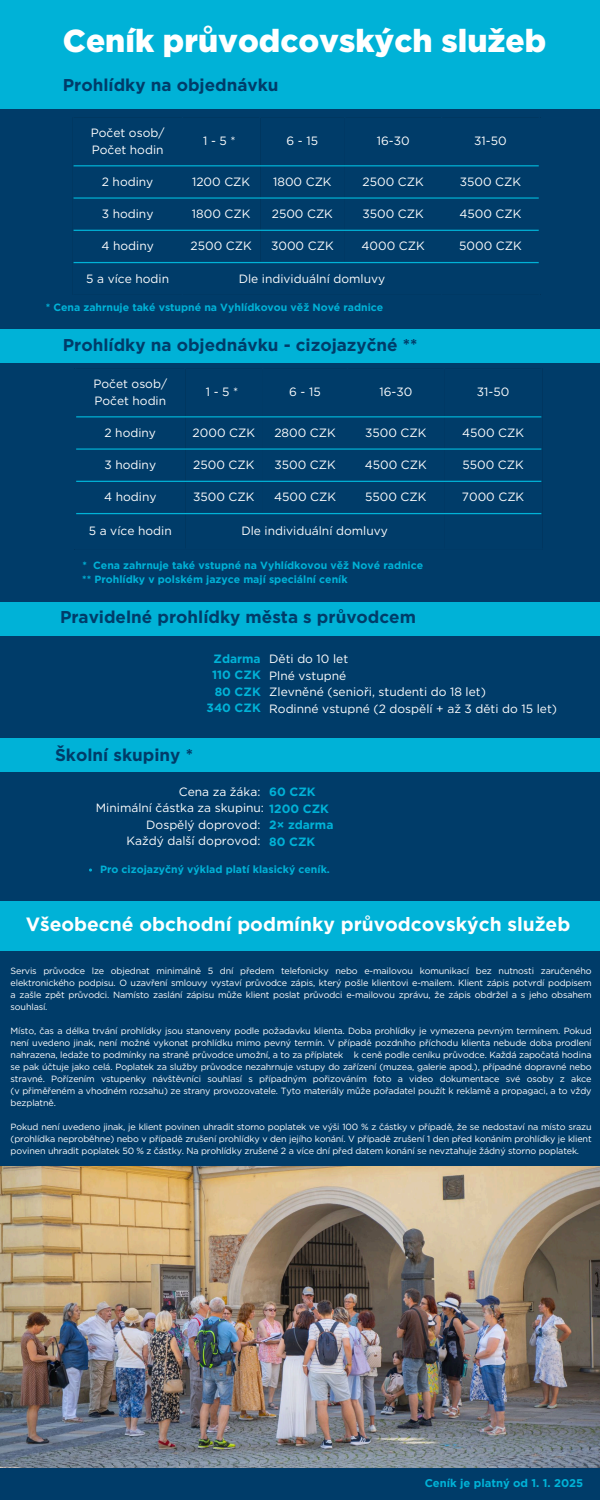
<style>
.page{position:relative;width:600px;height:1500px;background:#003c69}
.page>*{position:absolute;margin:0;border:0;box-sizing:border-box;transform-origin:0 0}
.t1{font:900 31.8px "Gotham";color:#fff}
.t2{font:700 19.2px "Gotham";color:#fff}
.t3{font:700 17.1px "Gotham";color:#003c69}
.t4{font:12px/16.5px "Gotham";color:#fff}
.t5{font:700 12px/16.5px "Gotham";color:#00b2d7;text-align:right}
.t6{font:700 11.2px "Gotham";color:#00b2d7}
.t7{font:700 10.5px "Gotham";color:#00b2d7}
.t8{font:9px/12px "Gotham";letter-spacing:-.015em;color:#fff;text-align:justify}
.s1{font-weight:700;color:#00b2d7}
</style>
<div class="page">
<hr style="left:74px;top:165px;width:465px;height:1px;background:#00b2d7">
<hr style="left:74px;top:197px;width:465px;height:2px;background:#00b2d7">
<hr style="left:74px;top:230px;width:465px;height:1px;background:#00b2d7">
<hr style="left:74px;top:262px;width:465px;height:1px;background:#00b2d7">
<div style="left:0;top:0;width:600px;height:64px;background:#00b2d7"></div>
<div style="left:0;top:901px;width:600px;height:49px;background:#00b2d7"></div>
<div style="left:0;top:62px;width:600px;height:47px;background:#00b2d7"></div>
<div style="left:0;top:329px;width:600px;height:34px;background:#00b2d7"></div>
<img style="left:0;top:1167px;width:600px;height:301px">
<div style="left:0;top:602px;width:600px;height:34px;background:#00b2d7"></div>
<div style="left:0;top:738px;width:600px;height:34px;background:#00b2d7"></div>
<hr style="left:76px;top:416px;width:465px;height:1px;background:#00b2d7">
<hr style="left:76px;top:448px;width:465px;height:2px;background:#00b2d7">
<hr style="left:76px;top:481px;width:465px;height:1px;background:#00b2d7">
<hr style="left:76px;top:513px;width:465px;height:1px;background:#00b2d7">
<p class="t1" style="left:63px;top:21px;width:485px">Ceník průvodcovských služeb</p>
<p class="t3" style="left:63px;top:75px;width:217px">Prohlídky na objednávku</p>
<h1 class="t4" style="left:91px;top:125px;width:75px">Počet osob/</h1>
<h3 class="t4" style="left:92px;top:141px;width:73px">Počet hodin</h3>
<p class="t4" style="left:203px;top:133px;width:34px">1-5*</p>
<p class="t4" style="left:287px;top:133px;width:33px">6-15</p>
<p class="t4" style="left:377px;top:133px;width:34px">16-30</p>
<p class="t4" style="left:474px;top:133px;width:34px">31-50</p>
<p class="t4" style="left:102px;top:173px;width:53px">2 hodiny</p>
<p class="t4" style="left:192px;top:173px;width:60px">1200 CZK</p>
<p class="t4" style="left:273px;top:173px;width:60px">1800 CZK</p>
<p class="t4" style="left:363px;top:173px;width:63px">2500 CZK</p>
<p class="t4" style="left:460px;top:173px;width:63px">3500 CZK</p>
<p class="t4" style="left:102px;top:206px;width:53px">3 hodiny</p>
<p class="t4" style="left:192px;top:206px;width:60px">1800 CZK</p>
<p class="t4" style="left:272px;top:206px;width:63px">2500 CZK</p>
<p class="t4" style="left:363px;top:206px;width:63px">3500 CZK</p>
<p class="t4" style="left:459px;top:206px;width:64px">4500 CZK</p>
<p class="t4" style="left:101px;top:238px;width:54px">4 hodiny</p>
<p class="t4" style="left:191px;top:238px;width:63px">2500 CZK</p>
<p class="t4" style="left:271px;top:238px;width:64px">3000 CZK</p>
<p class="t4" style="left:362px;top:238px;width:65px">4000 CZK</p>
<p class="t4" style="left:459px;top:238px;width:64px">5000 CZK</p>
<p class="t4" style="left:86px;top:270px;width:84px">5 a více hodin</p>
<p class="t4" style="left:239px;top:270px;width:148px">Dle individuální domluvy</p>
<h6 class="t7" style="left:46px;top:301px;width:339px">* Cena zahrnuje také vstupné na Vyhlídkovou věž Nové radnice</h6>
<p class="t3" style="left:63px;top:335px;width:356px">Prohlídky na objednávku - cizojazyčné **</p>
<p class="t4" style="left:93px;top:376px;width:75px">Počet osob/</p>
<p class="t4" style="left:94px;top:392px;width:73px">Počet hodin</p>
<p class="t4" style="left:206px;top:384px;width:34px">1-5*</p>
<p class="t4" style="left:289px;top:384px;width:33px">6-15</p>
<p class="t4" style="left:379px;top:384px;width:34px">16-30</p>
<p class="t4" style="left:477px;top:384px;width:34px">31-50</p>
<p class="t4" style="left:105px;top:424px;width:53px">2 hodiny</p>
<p class="t4" style="left:193px;top:424px;width:64px">2000 CZK</p>
<p class="t4" style="left:274px;top:424px;width:63px">2800 CZK</p>
<h6 class="t4" style="left:365px;top:424px;width:63px">3500 CZK</h6>
<h6 class="t4" style="left:462px;top:424px;width:64px">4500 CZK</h6>
<h3 class="t4" style="left:104px;top:457px;width:53px">3 hodiny</h3>
<h4 class="t4" style="left:193px;top:457px;width:63px">2500 CZK</h4>
<h5 class="t4" style="left:274px;top:457px;width:63px">3500 CZK</h5>
<h3 class="t4" style="left:365px;top:457px;width:64px">4500 CZK</h3>
<h5 class="t4" style="left:462px;top:457px;width:63px">5500 CZK</h5>
<h4 class="t4" style="left:104px;top:489px;width:54px">4 hodiny</h4>
<p class="t4" style="left:193px;top:489px;width:63px">3500 CZK</p>
<h2 class="t4" style="left:274px;top:489px;width:64px">4500 CZK</h2>
<p class="t4" style="left:365px;top:489px;width:63px">5500 CZK</p>
<p class="t4" style="left:462px;top:489px;width:64px">7000 CZK</p>
<p class="t4" style="left:89px;top:523px;width:84px">5 a více hodin</p>
<p class="t4" style="left:241px;top:523px;width:148px">Dle individuální domluvy</p>
<p class="t7" style="left:82px;top:559px;width:342px">* Cena zahrnuje také vstupné na Vyhlídkovou věž Nové radnice</p>
<p class="t7" style="left:82px;top:573px;width:267px">** Prohlídky v polském jazyce mají speciální ceník</p>
<p class="t3" style="left:60px;top:607px;width:357px">Pravidelné prohlídky města s průvodcem</p>
<p class="t3" style="left:55px;top:745px;width:139px">Školní skupiny *</p>
<p class="t5" style="left:207px;top:650px;width:56px">Zdarma<br>110 CZK<br>80 CZK<br>340 CZK</p>
<p class="t4" style="left:269px;top:651px;width:289px">Děti do 10 let<br>Plné vstupné<br>Zlevněné (senioři, studenti do 18 let)<br>Rodinné vstupné (2 dospělí + až 3 děti do 15 let)</p>
<h3 class="t4" style="left:179px;top:783px;width:83px">Cena za žáka:</h3>
<h3 class="t4" style="left:96px;top:800px;width:235px">Minimální částka za skupinu: <span class="s1">1200 CZK</span></h3>
<h3 class="t4" style="left:146px;top:816px;width:116px">Dospělý doprovod:</h3>
<h3 class="t4" style="left:127px;top:833px;width:135px">Každý další doprovod:</h3>
<p class="t5" style="left:269px;top:784px;width:48px">60 CZK</p>
<p class="t5" style="left:269px;top:817px;width:66px;text-align:left">2× zdarma<br>80 CZK</p>
<p class="t7" style="left:100px;top:863px;width:231px">Pro cizojazyčný výklad platí klasický ceník.</p>
<p class="t2" style="left:26px;top:912px;width:546px">Všeobecné obchodní podmínky průvodcovských služeb</p>
<p class="t8" style="left:11px;top:965px;width:583px">Servis průvodce lze objednat minimálně 5 dní předem telefonicky nebo e-mailovou komunikací bez nutnosti zaručeného elektronického podpisu. O uzavření smlouvy vystaví průvodce zápis, který pošle klientovi e-mailem. Klient zápis potvrdí podpisem a zašle zpět průvodci. Namísto zaslání zápisu může klient poslat průvodci e-mailovou zprávu, že zápis obdržel a s jeho obsahem souhlasí.</p>
<p class="t8" style="left:11px;top:1025px;width:583px">Místo, čas a délka trvání prohlídky jsou stanoveny podle požadavku klienta. Doba prohlídky je vymezena pevným termínem. Pokud není uvedeno jinak, není možné vykonat prohlídku mimo pevný termín. V případě pozdního příchodu klienta nebude doba prodlení nahrazena, ledaže to podmínky na straně průvodce umožní, a to za příplatek k ceně podle ceníku průvodce. Každá započatá hodina se pak účtuje jako celá. Poplatek za služby průvodce nezahrnuje vstupy do zařízení (muzea, galerie apod.), případné dopravné nebo stravné. Pořízením vstupenky návštěvníci souhlasí s případným pořizováním foto a video dokumentace své osoby z akce (v přiměřeném a vhodném rozsahu) ze strany provozovatele. Tyto materiály může pořadatel použít k reklamě a propagaci, a to vždy bezplatně.</p>
<p class="t8" style="left:11px;top:1121px;width:582px">Pokud není uvedeno jinak, je klient povinen uhradit storno poplatek ve výši 100 % z částky v případě, že se nedostaví na místo srazu (prohlídka neproběhne) nebo v případě zrušení prohlídky v den jejího konání. V případě zrušení 1 den před konáním prohlídky je klient povinen uhradit poplatek 50 % z částky. Na prohlídky zrušené 2 a více dní před datem konání se nevztahuje žádný storno poplatek.</p>
<p class="t6" style="left:425px;top:1476px;width:160px">Ceník je platný od 1. 1. 2025</p>
</div>
